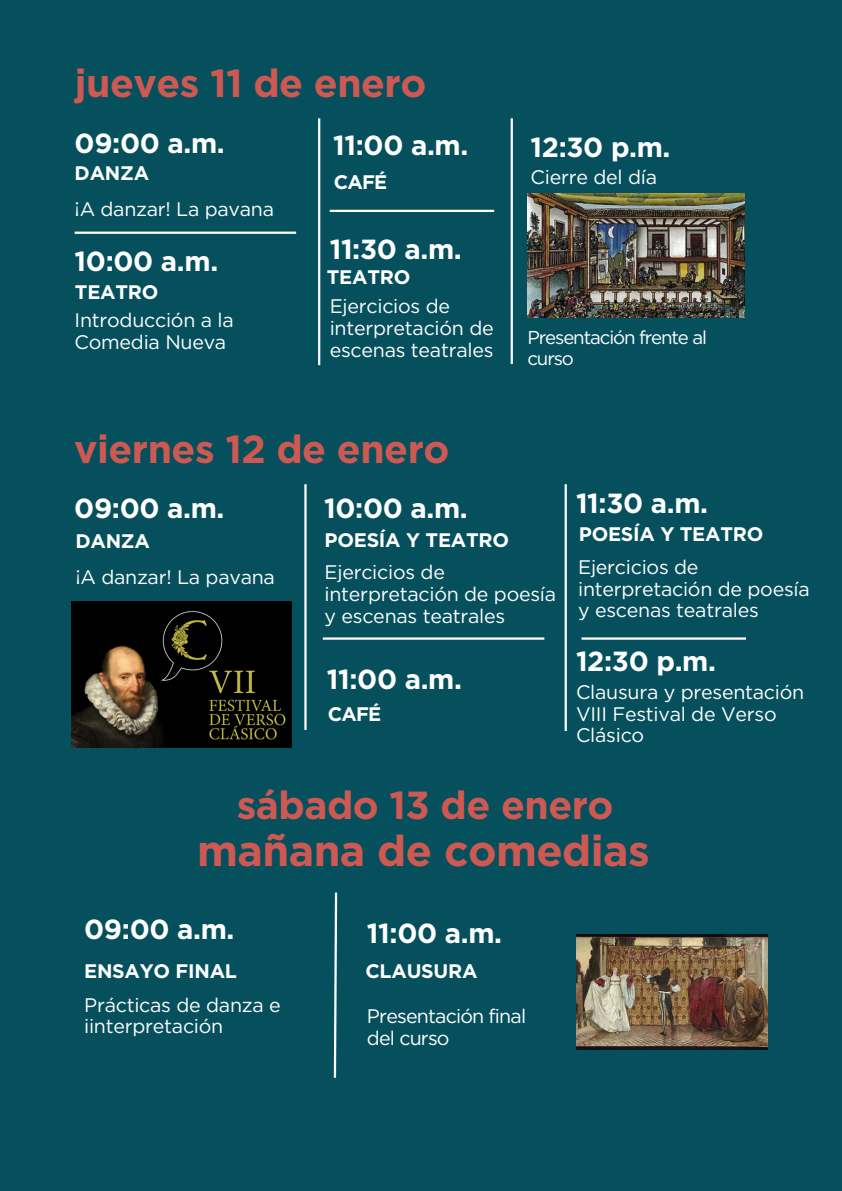
<style>
.page{position:relative;width:842px;height:1191px;background:#fff}
.page>*{position:absolute;margin:0;border:0;box-sizing:border-box;transform-origin:0 0}
.t1{font:700 43.1px "Gotham";letter-spacing:-.015em;color:#ce5952}
.t2{font:700 39.1px "Gotham";letter-spacing:-.015em;color:#ce5952}
.t3{font:700 27.6px "Gotham";letter-spacing:-.015em;color:#fff}
.t4{font:19.6px/21.8px "Gotham";letter-spacing:-.015em;color:#fff}
.t5{font:700 19.6px "Gotham";letter-spacing:-.015em;color:#fff}
.t6{font:19.6px/21.8px "Gotham";letter-spacing:-.04em;color:#fff}
.t7{font:18.7px/20.7px "Gotham";letter-spacing:-.06em;color:#fff}
</style>
<div class="page">
<div style="left:0;top:0;width:842px;height:1190px;background:#06505d"></div>
<svg style="left:333px;top:892px;width:5px;height:186px"></svg>
<hr style="left:318px;top:118px;width:2px;height:247px;background:#fff">
<hr style="left:75px;top:231px;width:221px;height:3px;background:#fff">
<hr style="left:330px;top:210px;width:164px;height:2px;background:#fff">
<hr style="left:511px;top:118px;width:2px;height:246px;background:#fff">
<hr style="left:565px;top:484px;width:2px;height:247px;background:#fff">
<hr style="left:323px;top:637px;width:221px;height:2px;background:#fff">
<hr style="left:582px;top:637px;width:164px;height:2px;background:#fff">
<hr style="left:304px;top:484px;width:3px;height:245px;background:#fff">
<img style="left:576px;top:934px;width:191px;height:115px">
<img style="left:71px;top:601px;width:220px;height:146px">
<img style="left:528px;top:194px;width:217px;height:123px">
<p class="t2" style="left:75px;top:60px;width:353px">jueves 11 de enero</p>
<p class="t3" style="left:75px;top:126px;width:152px">09:00 a.m.</p>
<p class="t3" style="left:531px;top:131px;width:141px">12:30 p.m.</p>
<p class="t3" style="left:333px;top:128px;width:137px">11:00 a.m.</p>
<p class="t5" style="left:334px;top:170px;width:55px">CAFÉ</p>
<p class="t5" style="left:75px;top:161px;width:76px">DANZA</p>
<p class="t4" style="left:531px;top:165px;width:128px">Cierre del día</p>
<p class="t4" style="left:75px;top:198px;width:201px">¡A danzar! La pavana</p>
<p class="t3" style="left:75px;top:244px;width:145px">10:00 a.m.</p>
<p class="t5" style="left:75px;top:280px;width:85px">TEATRO</p>
<p class="t4" style="left:75px;top:309px;width:161px">Introducción a la<br>Comedia Nueva</p>
<p class="t3" style="left:330px;top:232px;width:134px">11:30 a.m.</p>
<p class="t5" style="left:327px;top:265px;width:85px">TEATRO</p>
<p class="t4" style="left:330px;top:295px;width:165px">Ejercicios de interpretación de escenas teatrales</p>
<p class="t7" style="left:527px;top:327px;width:181px">Presentación frente al curso</p>
<p class="t2" style="left:74px;top:425px;width:377px">viernes 12 de enero</p>
<p class="t3" style="left:74px;top:492px;width:152px">09:00 a.m.</p>
<p class="t3" style="left:324px;top:492px;width:145px">10:00 a.m.</p>
<p class="t5" style="left:75px;top:529px;width:76px">DANZA</p>
<p class="t4" style="left:75px;top:565px;width:201px">¡A danzar! La pavana</p>
<p class="t5" style="left:325px;top:528px;width:186px">POESÍA Y TEATRO</p>
<p class="t4" style="left:325px;top:561px;width:233px">Ejercicios de interpretación de poesía y escenas teatrales</p>
<p class="t3" style="left:327px;top:662px;width:137px">11:00 a.m.</p>
<p class="t5" style="left:328px;top:701px;width:55px">CAFÉ</p>
<p class="t3" style="left:576px;top:486px;width:134px">11:30 a.m.</p>
<p class="t5" style="left:579px;top:522px;width:186px">POESÍA Y TEATRO</p>
<p class="t4" style="left:578px;top:556px;width:233px">Ejercicios de interpretación de poesía y escenas teatrales</p>
<p class="t3" style="left:576px;top:644px;width:141px">12:30 p.m.</p>
<p class="t4" style="left:576px;top:680px;width:230px">Clausura y presentación<br>VIII Festival de Verso<br>Clásico</p>
<p class="t2" style="left:237px;top:781px;width:378px">sábado 13 de enero</p>
<p class="t1" style="left:197px;top:824px;width:454px">mañana de comedias</p>
<p class="t3" style="left:84px;top:912px;width:152px">09:00 a.m.</p>
<p class="t3" style="left:367px;top:916px;width:137px">11:00 a.m.</p>
<p class="t5" style="left:84px;top:959px;width:154px">ENSAYO FINAL</p>
<p class="t4" style="left:84px;top:995px;width:198px;line-height:20.2px">Prácticas de danza e iinterpretación</p>
<p class="t5" style="left:365px;top:959px;width:114px">CLAUSURA</p>
<p class="t6" style="left:367px;top:1005px;width:161px">Presentación final del curso</p>
</div>
